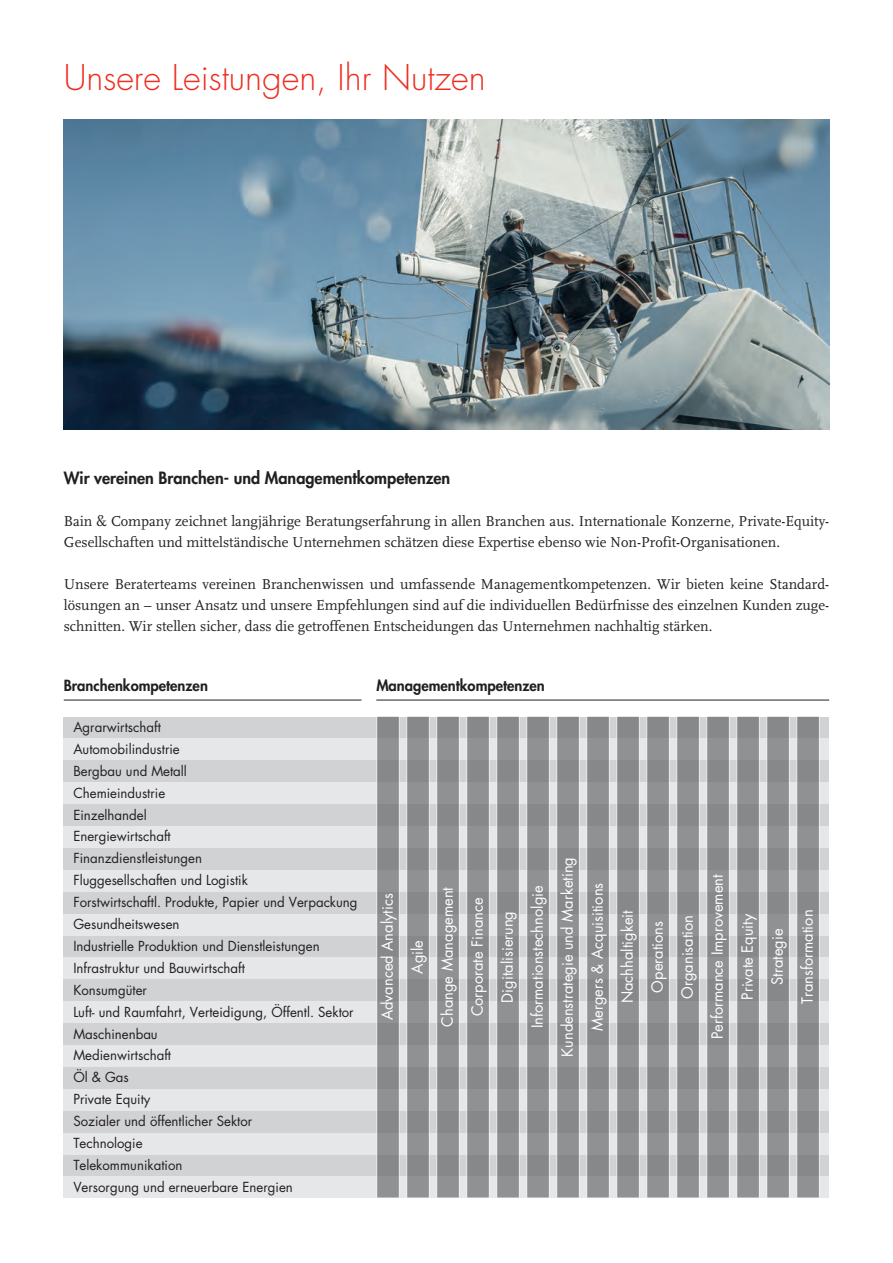
<style>
.page{position:relative;width:893px;height:1263px;background:#fff}
.page>*{position:absolute;margin:0;border:0;box-sizing:border-box;transform-origin:0 0}
.t1{font:300 34.5px "Futura";color:#ee2e22}
.t2{font:800 16.5px "Futura";color:#231f20}
.t3{font:15px/21px "Scala";color:#231f20}
.t4{font:15px/30px "Futura";color:#fff;text-align:center}
.t5{font:800 15px "Futura";color:#231f20}
.t6{font:13.5px/21.9px "Futura";color:#231f20}
</style>
<div class="page">
<div style="left:64px;top:716px;width:765px;height:22px;background:#d1d2d4"></div>
<div style="left:64px;top:738px;width:765px;height:22px;background:#e6e7e9"></div>
<div style="left:64px;top:760px;width:765px;height:22px;background:#d1d2d4"></div>
<div style="left:64px;top:782px;width:765px;height:22px;background:#e6e7e9"></div>
<div style="left:64px;top:804px;width:765px;height:22px;background:#d1d2d4"></div>
<div style="left:64px;top:826px;width:765px;height:22px;background:#e6e7e9"></div>
<div style="left:64px;top:848px;width:765px;height:22px;background:#d1d2d4"></div>
<div style="left:64px;top:870px;width:765px;height:22px;background:#e6e7e9"></div>
<div style="left:64px;top:892px;width:765px;height:22px;background:#d1d2d4"></div>
<div style="left:64px;top:914px;width:765px;height:21px;background:#e6e7e9"></div>
<div style="left:64px;top:935px;width:765px;height:22px;background:#d1d2d4"></div>
<div style="left:64px;top:957px;width:765px;height:22px;background:#e6e7e9"></div>
<div style="left:64px;top:979px;width:765px;height:22px;background:#d1d2d4"></div>
<div style="left:64px;top:1001px;width:765px;height:22px;background:#e6e7e9"></div>
<div style="left:64px;top:1023px;width:765px;height:22px;background:#d1d2d4"></div>
<div style="left:64px;top:1045px;width:765px;height:22px;background:#e6e7e9"></div>
<div style="left:64px;top:1067px;width:765px;height:22px;background:#d1d2d4"></div>
<div style="left:64px;top:1089px;width:765px;height:22px;background:#e6e7e9"></div>
<div style="left:64px;top:1111px;width:765px;height:22px;background:#d1d2d4"></div>
<div style="left:64px;top:1133px;width:765px;height:21px;background:#e6e7e9"></div>
<div style="left:64px;top:1154px;width:765px;height:22px;background:#d1d2d4"></div>
<div style="left:64px;top:1176px;width:765px;height:22px;background:#e6e7e9"></div>
<hr style="left:376px;top:700px;width:453px;height:1px;background:#231f20">
<hr style="left:64px;top:700px;width:297px;height:1px;background:#231f20">
<div style="left:376px;top:716px;width:24px;height:482px;background:#909193;border:1px solid #fff"></div>
<div style="left:406px;top:716px;width:24px;height:482px;background:#909193;border:1px solid #fff"></div>
<div style="left:436px;top:716px;width:24px;height:482px;background:#909193;border:1px solid #fff"></div>
<div style="left:466px;top:716px;width:24px;height:482px;background:#909193;border:1px solid #fff"></div>
<div style="left:496px;top:716px;width:24px;height:482px;background:#909193;border:1px solid #fff"></div>
<div style="left:526px;top:716px;width:24px;height:482px;background:#909193;border:1px solid #fff"></div>
<div style="left:556px;top:716px;width:24px;height:482px;background:#909193;border:1px solid #fff"></div>
<div style="left:586px;top:716px;width:24px;height:482px;background:#909193;border:1px solid #fff"></div>
<div style="left:616px;top:716px;width:24px;height:482px;background:#909193;border:1px solid #fff"></div>
<div style="left:646px;top:716px;width:24px;height:482px;background:#909193;border:1px solid #fff"></div>
<div style="left:676px;top:716px;width:24px;height:482px;background:#909193;border:1px solid #fff"></div>
<div style="left:706px;top:716px;width:24px;height:482px;background:#909193;border:1px solid #fff"></div>
<div style="left:736px;top:716px;width:24px;height:482px;background:#909193;border:1px solid #fff"></div>
<div style="left:766px;top:716px;width:24px;height:482px;background:#909193;border:1px solid #fff"></div>
<div style="left:796px;top:716px;width:24px;height:482px;background:#909193;border:1px solid #fff"></div>
<img style="left:64px;top:119px;width:765px;height:310px">
<h1 class="t1" style="left:64px;top:57px;width:423px">Unsere Leistungen, Ihr Nutzen</h1>
<p class="t2" style="left:64px;top:466px;width:388px">Wir vereinen Branchen- und Managementkompetenzen</p>
<p class="t3" style="left:64px;top:510px;width:767px">Bain &amp; Company zeichnet langjährige Beratungserfahrung in allen Branchen aus. Internationale Konzerne, Private-Equity-<br>Gesellschaften und mittelständische Unternehmen schätzen diese Expertise ebenso wie Non-Profit-Organisationen.</p>
<p class="t3" style="left:64px;top:573px;width:767px;text-align:justify">Unsere Beraterteams vereinen Branchenwissen und umfassende Managementkompetenzen. Wir bieten keine Standard&shy;lösungen an – unser Ansatz und unsere Empfehlungen sind auf die individuellen Bedürfnisse des einzelnen Kunden zuge&shy;schnitten. Wir stellen sicher, dass die getroffenen Entscheidungen das Unternehmen nachhaltig stärken.</p>
<p class="t5" style="left:64px;top:676px;width:146px">Branchenkompetenzen</p>
<p class="t5" style="left:376px;top:676px;width:170px">Managementkompetenzen</p>
<p class="t6" style="left:73px;top:716px;width:286px">Agrarwirtschaft<br>Automobilindustrie<br>Bergbau und Metall<br>Chemieindustrie<br>Einzelhandel<br>Energiewirtschaft<br>Finanzdienstleistungen<br>Fluggesellschaften und Logistik<br>Forstwirtschaftl. Produkte, Papier und Verpackung<br>Gesundheitswesen<br>Industrielle Produktion und Dienstleistungen<br>Infrastruktur und Bauwirtschaft<br>Konsumgüter<br>Luft- und Raumfahrt, Verteidigung, Öffentl. Sektor<br>Maschinenbau<br>Medienwirtschaft<br>Öl &amp; Gas<br>Private Equity<br>Sozialer und öffentlicher Sektor<br>Technologie<br>Telekommunikation<br>Versorgung und erneuerbare Energien</p>
<p class="t4" style="left:372px;top:1057px;width:201px;rotate:-90deg">Advanced Analytics<br>Agile<br>Change Management<br>Corporate Finance<br>Digitalisierung<br>Informationstechnolgie<br>Kundenstrategie und Marketing<br>Mergers &amp; Acquisitions<br>Nachhaltigkeit<br>Operations<br>Organisation<br>Performance Improvement<br>Private Equity<br>Strategie<br>Transformation</p>
</div>
